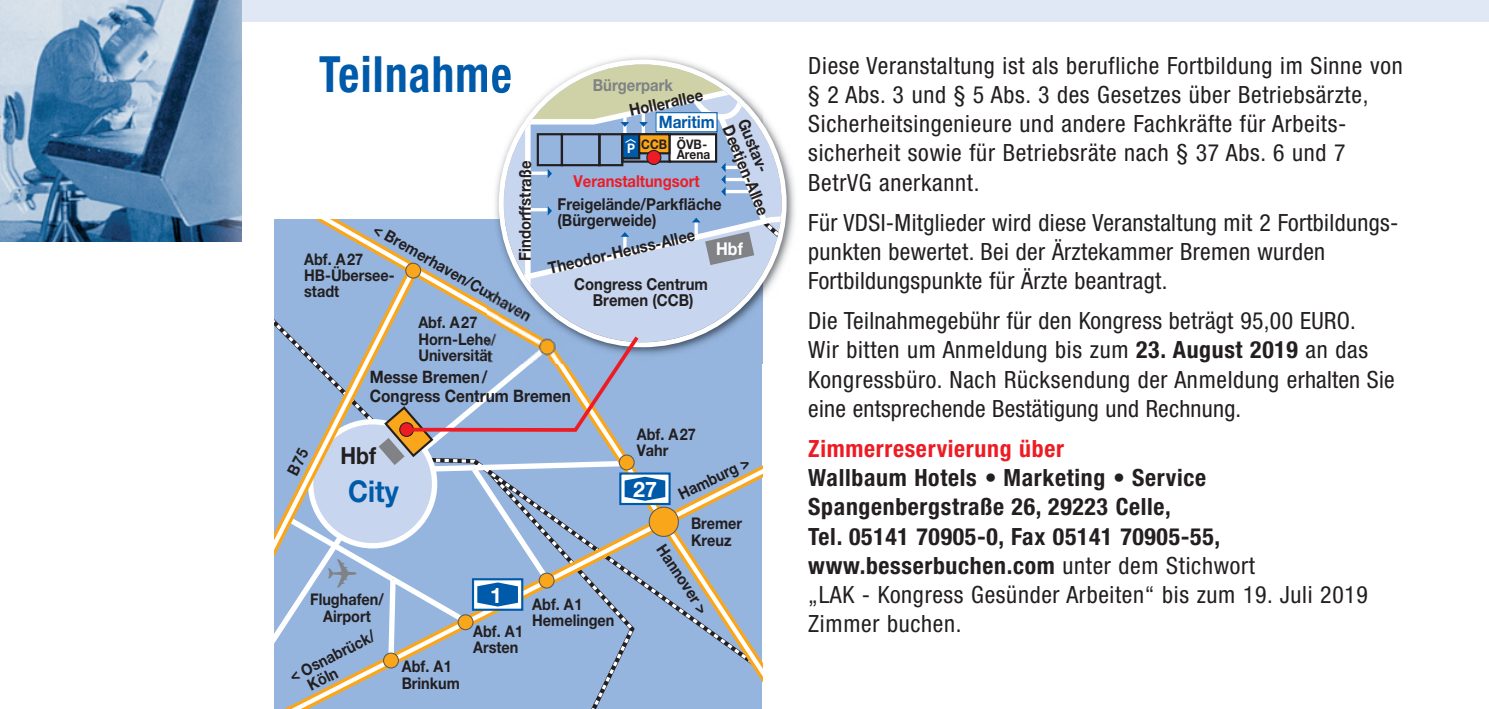
<style>
.page{position:relative;width:1489px;height:709px;background:#fff}
.page>*{position:absolute;margin:0;border:0;box-sizing:border-box;transform-origin:0 0}
.t1{font:700 condensed 50px "Helvetica Neue";letter-spacing:.03em;color:#005aaa;scale:.9 1}
.t2{font:700 30px "Helvetica Neue";color:#005aaa;scale:.9 1}
.t3{font:condensed 23.75px/29.2px "Helvetica Neue";letter-spacing:.03em;color:#231f20}
.t4{font:700 condensed 23.75px/29.2px "Helvetica Neue";letter-spacing:.03em;color:#231f20}
.t5{font:700 23.5px "Helvetica Neue";color:#231f20;scale:.9 1}
.t6{font:700 21.5px "Helvetica Neue";color:#fff}
.t7{font:700 17.75px "Helvetica Neue";color:#fff;scale:.9 1}
.t8{font:700 17.25px/18.2px "Helvetica Neue";color:#231f20;scale:.9 1}
.t9{font:700 17px "Helvetica Neue";color:#005aaa;scale:.9 1}
.t10{font:700 16.5px/16.5px "Helvetica Neue";color:#231f20;scale:.9 1}
.t11{font:700 16.5px "Helvetica Neue";color:#ed1c24;scale:.9 1}
.t12{font:700 16.5px "Helvetica Neue";color:#808285;scale:.9 1}
.t13{font:700 16px/16px "Helvetica Neue";color:#231f20;scale:.9 1}
.t14{font:700 13.25px/9.8px "Helvetica Neue";color:#231f20;text-align:right;scale:.9 1}
.t15{font:700 13.25px "Helvetica Neue";color:#fff;scale:.9 1}
.s1{font-weight:700}
.s2{color:#ed1c24}
.s3{font-family:"DGUV Meta";font-style:italic;font-stretch:normal}
.s4{font-weight:400}
</style>
<div class="page">
<div style="left:0;top:0;width:1488px;height:21px;background:#e0e7f5"></div>
<img style="left:0;top:0;width:241px;height:241px">
<svg style="left:301px;top:220px;width:461px;height:489px"></svg>
<svg style="left:274px;top:259px;width:147px;height:73px"></svg>
<div style="left:649px;top:507px;width:29px;height:29px;background:#faa61a;border-radius:50%"></div>
<div style="left:648px;top:506px;width:31px;height:31px;border:1px solid #58595b;border-radius:50%"></div>
<div style="left:406px;top:263px;width:14px;height:15px;background:#faa61a;border-radius:50%"></div>
<div style="left:405px;top:263px;width:16px;height:15px;border:1px solid #58595b;border-radius:50%"></div>
<svg style="left:665px;top:475px;width:2px;height:27px"></svg>
<div style="left:619px;top:472px;width:51px;height:33px;border:2px solid #005aaa"></div>
<img style="left:487px;top:56px;width:308px;height:307px">
<img style="left:491px;top:64px;width:8px;height:29px">
<svg style="left:499px;top:59px;width:287px;height:288px"></svg>
<svg style="left:274px;top:332px;width:391px;height:377px"></svg>
<h1 class="t1" style="left:319px;top:57px;width:216px">Teilnahme</h1>
<p class="t10" style="left:518px;top:261px;width:113px;rotate:-90deg">Findorffstraße</p>
<p class="t13" style="left:379px;top:222px;width:200px;rotate:30deg">&lt; Bremerhaven/Cuxhaven</p>
<p class="t13" style="left:304px;top:252px;width:102px">Abf. A27<br>HB-Übersee&shy;stadt</p>
<p class="t13" style="left:418px;top:316px;width:89px">Abf. A27<br>Horn-Lehe/<br>Universität</p>
<p class="t12" style="left:593px;top:79px;width:90px">Bürgerpark</p>
<p class="t10" style="left:628px;top:104px;width:85px;rotate:-12deg">Hollerallee</p>
<p class="t9" style="left:658px;top:116px;width:64px">Maritim</p>
<p class="t10" style="left:748px;top:117px;width:107px;rotate:67deg">Gustav-<br>Deetjen-Allee</p>
<p class="t14" style="left:641px;top:141px;width:78px">CCB ÖVB-<br>Arena</p>
<p class="t15" style="left:627px;top:144px;width:10px">P</p>
<p class="t11" style="left:573px;top:175px;width:142px">Veranstaltungsort</p>
<p class="t10" style="left:557px;top:197px;width:184px">Freigelände/Parkfläche (Bürgerweide)</p>
<p class="t10" style="left:547px;top:262px;width:168px;rotate:-13deg">Theodor-Heuss-Allee</p>
<p class="t10" style="left:574px;top:277px;width:150px;text-align:center">Congress Centrum<br>Bremen (CCB)</p>
<p class="t7" style="left:716px;top:242px;width:31px">Hbf</p>
<p class="t8" style="left:369px;top:370px;width:225px">Messe Bremen/<br>Congress Centrum Bremen</p>
<p class="t13" style="left:636px;top:427px;width:67px">Abf. A27</p>
<p class="t5" style="left:340px;top:447px;width:41px">Hbf</p>
<p class="t13" style="left:636px;top:444px;width:37px">Vahr</p>
<p class="t2" style="left:348px;top:480px;width:58px">City</p>
<p class="t6" style="left:633px;top:481px;width:25px">27</p>
<p class="t13" style="left:676px;top:489px;width:87px;rotate:-26deg">Hamburg &gt;</p>
<p class="t13" style="left:310px;top:592px;width:83px;line-height:17.2px;text-align:center">Flughafen/<br>Airport</p>
<p class="t13" style="left:298px;top:666px;width:92px;text-indent:-12px;rotate:-27deg">&lt; Osnabrück/<br>Köln</p>
<p class="t13" style="left:402px;top:660px;width:66px">Abf. A1<br>Brinkum</p>
<p class="t6" style="left:490px;top:587px;width:13px">1</p>
<p class="t13" style="left:473px;top:624px;width:57px">Abf. A1<br>Arsten</p>
<p class="t13" style="left:532px;top:597px;width:93px">Abf. A1<br>Hemelingen</p>
<p class="t13" style="left:691px;top:517px;width:58px">Bremer<br>Kreuz</p>
<p class="t13" style="left:666px;top:542px;width:89px;rotate:56deg">Hannover &gt;</p>
<p class="t3" style="left:808px;top:53px;width:596px">Diese Veranstaltung ist als berufliche Fort bil dung im Sinne von § 2 Abs. 3 und § 5 Abs. 3 des Gesetzes über Betriebsärzte, Sicherheits ingenieure und andere Fachkräfte für Arbeits - sicherheit sowie für Betriebsräte nach § 37 Abs. 6 und 7<br>BetrVG anerkannt.</p>
<p class="t3" style="left:808px;top:210px;width:591px">Für VDSI-Mitglieder wird diese Veranstaltung mit 2 Fortbildungs - punkten bewertet. Bei der Ärztekammer Bremen wurden<br>Fortbildungs punkte für Ärzte beantragt.</p>
<p class="t3" style="left:808px;top:308px;width:588px">Die Teilnahmegebühr für den Kongress beträgt 95,00 EURO.<br>Wir bitten um Anmeldung bis zum <span class="s1">23. August 2019</span> an das Kongressbüro. Nach Rücksendung der Anmeldung erhalten Sie eine entsprechende Bestätigung und Rechnung.</p>
<p class="t4" style="left:808px;top:436px;width:561px"><span class="s2">Zimmerreservierung über<br></span>Wallbaum Hotels <span class="s3">•</span> Marketing <span class="s3">•</span> Service Spangenbergstraße 26, 29223 Celle,<br>Tel. 05141 70905-0, Fax 05141 70905-55, www.besserbuchen.com <span class="s4">unter dem Stichwort<br>„LAK - Kongress Gesünder Arbeiten“ bis zum 19. Juli 2019<br>Zimmer buchen.</span></p>
</div>
